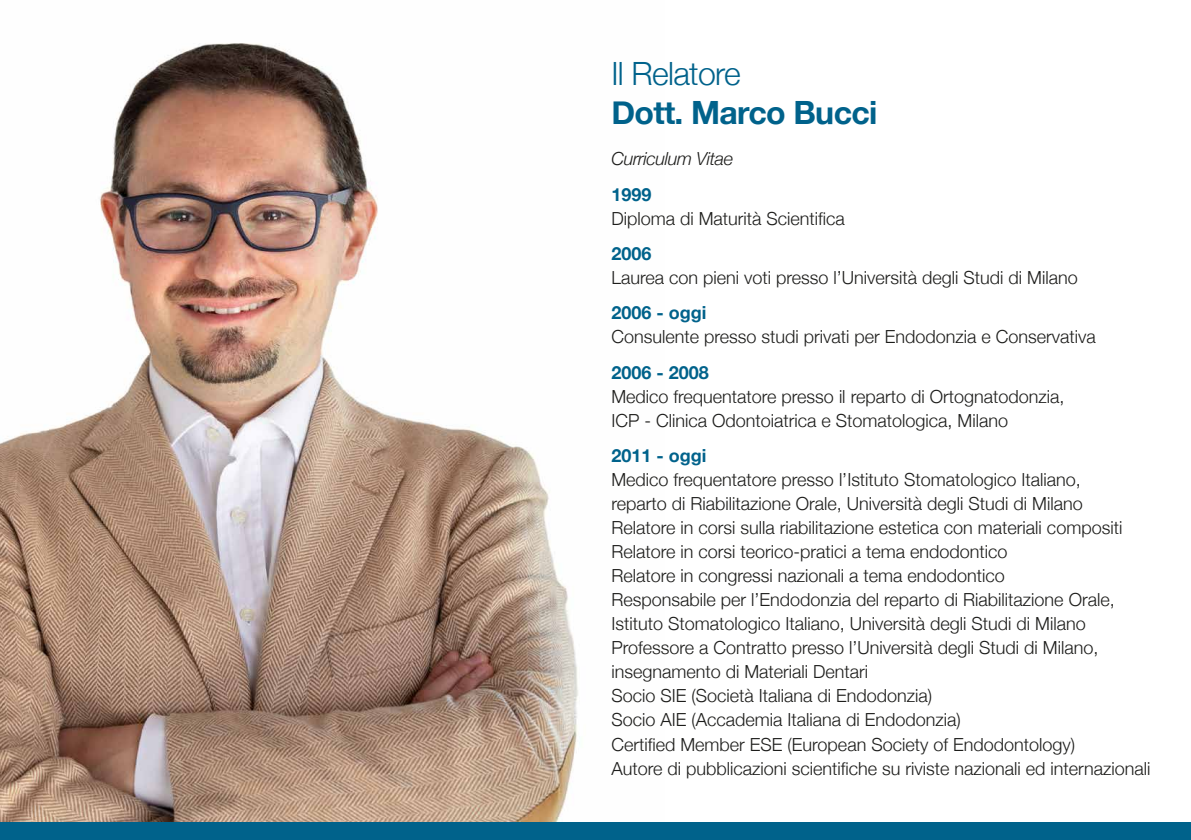
<style>
.page{position:relative;width:1191px;height:840px;background:#fff}
.page>*{position:absolute;margin:0;border:0;box-sizing:border-box;transform-origin:0 0}
.t1{font:700 32px "Helvetica Neue";letter-spacing:-.02em;color:#00628b}
.t2{font:300 32px "Helvetica Neue";letter-spacing:-.02em;color:#00628b}
.t3{font:300 18px/24px "Helvetica Neue";color:#1d1d1b}
.t4{font:700 18px "Helvetica Neue";color:#00628b}
.t5{font:italic 300 18px "Helvetica Neue";letter-spacing:-.02em;color:#1d1d1b}
</style>
<div class="page">
<img style="left:0;top:43px;width:578px;height:779px">
<div style="left:0;top:822px;width:1191px;height:17px;background:#00628b"></div>
<h1 class="t2" style="left:611px;top:48px;width:131px">Il Relatore</h1>
<h1 class="t1" style="left:611px;top:87px;width:267px">Dott. Marco Bucci</h1>
<p class="t5" style="left:611px;top:144px;width:123px">Curriculum Vitae</p>
<p class="t4" style="left:611px;top:180px;width:42px">1999</p>
<p class="t3" style="left:611px;top:205px;width:235px">Diploma di Maturità Scientifica</p>
<p class="t4" style="left:611px;top:239px;width:42px">2006</p>
<p class="t3" style="left:611px;top:264px;width:468px">Laurea con pieni voti presso l’Università degli Studi di Milano</p>
<p class="t4" style="left:611px;top:299px;width:97px">2006 - oggi</p>
<p class="t3" style="left:611px;top:323px;width:486px">Consulente presso studi privati per Endodonzia e Conservativa</p>
<p class="t4" style="left:611px;top:358px;width:99px">2006 - 2008</p>
<p class="t3" style="left:611px;top:383px;width:454px">Medico frequentatore presso il reparto di Ortognatodonzia,<br>ICP - Clinica Odontoiatrica e Stomatologica, Milano</p>
<p class="t4" style="left:611px;top:441px;width:97px">2011 - oggi</p>
<p class="t3" style="left:611px;top:466px;width:541px">Medico frequentatore presso l’Istituto Stomatologico Italiano,<br>reparto di Riabilitazione Orale, Università degli Studi di Milano Relatore in corsi sulla riabilitazione estetica con materiali compositi Relatore in corsi teorico-pratici a tema endodontico<br>Relatore in congressi nazionali a tema endodontico<br>Responsabile per l’Endodonzia del reparto di Riabilitazione Orale, Istituto Stomatologico Italiano, Università degli Studi di Milano Professore a Contratto presso l’Università degli Studi di Milano, insegnamento di Materiali Dentari<br>Socio SIE (Società Italiana di Endodonzia)<br>Socio AIE (Accademia Italiana di Endodonzia)<br>Certified Member ESE (European Society of Endodontology)<br>Autore di pubblicazioni scientifiche su riviste nazionali ed internazionali</p>
</div>
